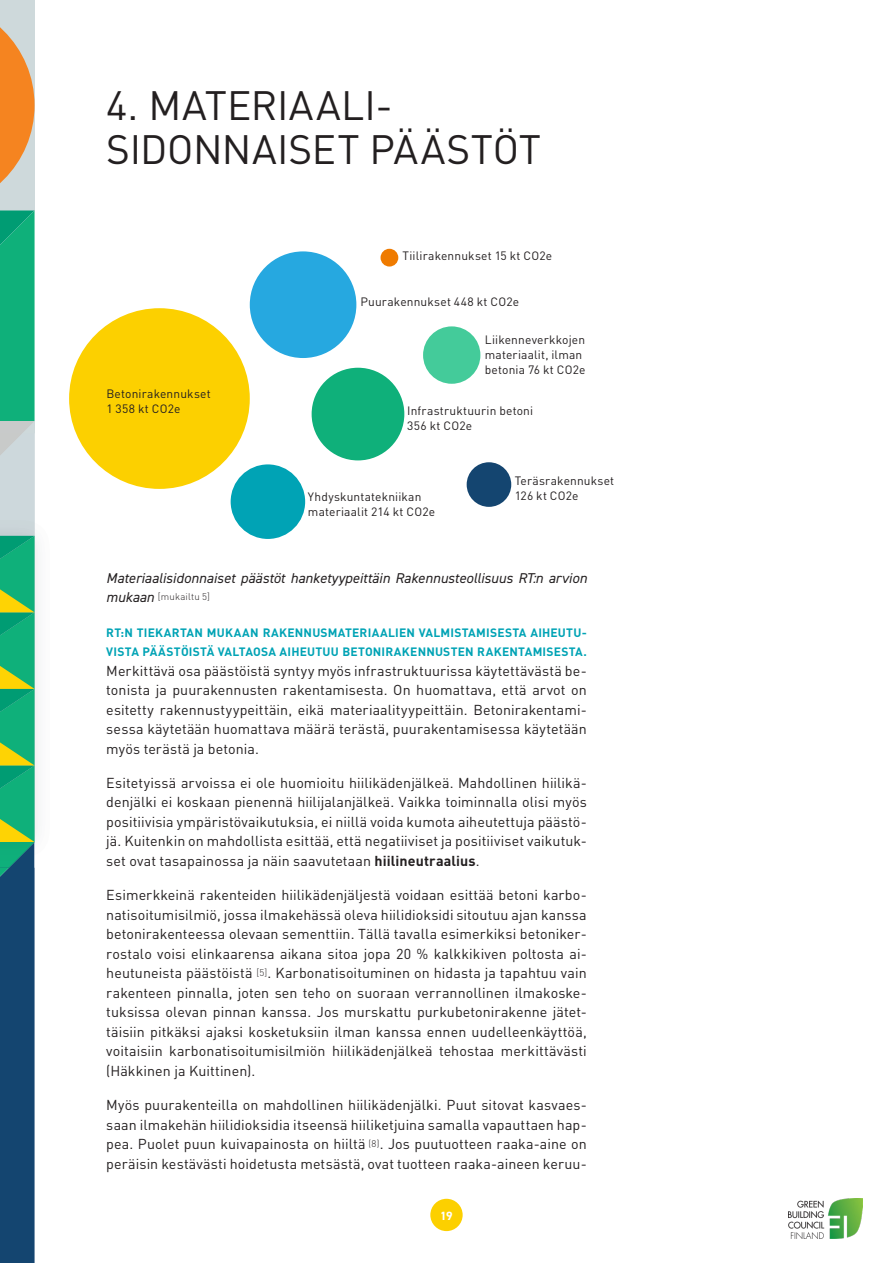
<style>
.page{position:relative;width:893px;height:1263px;background:#fff}
.page>*{position:absolute;margin:0;border:0;box-sizing:border-box;transform-origin:0 0}
.Otsikko{font:40.5px/43.5px "DIN";letter-spacing:-.005em;color:#231f20}
.LEIPIS{font:14.25px/19.5px "DIN";letter-spacing:.005em;color:#231f20;text-align:justify}
.LEIPIS-2{font:italic 14.25px "DIN2014";letter-spacing:.005em;color:#231f20}
.LEIPIS-3{font:12px "DIN";letter-spacing:.015em;color:#231f20}
.LEIPIS-4{font:700 12px/19.5px "DIN";letter-spacing:.02em;color:#00a3b5}
.t1{font:700 12px "DIN2014";color:#fff}
.LEIPIS-5{font:300 9.6px "DIN";letter-spacing:.02em;color:#231f20}
.s1{font-family:"DIN2014";font-weight:400;font-style:italic;font-size:14.25px}
.s2{font-weight:700}
</style>
<div class="page">
<div style="left:430px;top:1199px;width:33px;height:32px;background:#fcd000;border-radius:50%"></div>
<svg style="left:0;top:0;width:35px;height:1263px;background:#4f927c"></svg>
<img style="left:788px;top:1198px;width:74px;height:40px">
<div style="left:69px;top:308px;width:181px;height:181px;background:#fcd000;border-radius:50%"></div>
<div style="left:250px;top:251px;width:106px;height:107px;background:#26a8e0;border-radius:50%"></div>
<div style="left:231px;top:464px;width:74px;height:75px;background:#00a3b5;border-radius:50%"></div>
<div style="left:312px;top:368px;width:92px;height:92px;background:#0fb07a;border-radius:50%"></div>
<div style="left:467px;top:462px;width:44px;height:45px;background:#144570;border-radius:50%"></div>
<div style="left:423px;top:326px;width:57px;height:58px;background:#44cb9a;border-radius:50%"></div>
<div style="left:381px;top:249px;width:17px;height:18px;background:#ef7b00;border-radius:50%"></div>
<p class="Otsikko" style="left:106px;top:83px;width:436px">4. MATERIAALI-<br>SIDONNAISET PÄÄSTÖT</p>
<p class="LEIPIS-3" style="left:403px;top:248px;width:151px">Tiilirakennukset 15 kt CO2e</p>
<p class="LEIPIS-3" style="left:360px;top:294px;width:160px">Puurakennukset 448 kt CO2e</p>
<p class="LEIPIS-3" style="left:106px;top:386px;width:106px">Betonirakennukset</p>
<p class="LEIPIS-3" style="left:106px;top:401px;width:76px">1 358 kt CO2e</p>
<p class="LEIPIS-3" style="left:485px;top:333px;width:102px">Liikenneverkkojen</p>
<p class="LEIPIS-3" style="left:485px;top:348px;width:99px">materiaalit, ilman</p>
<p class="LEIPIS-3" style="left:485px;top:363px;width:102px">betonia 76 kt CO2e</p>
<p class="LEIPIS-3" style="left:407px;top:403px;width:127px">Infrastruktuurin betoni</p>
<p class="LEIPIS-3" style="left:407px;top:418px;width:66px">356 kt CO2e</p>
<p class="LEIPIS-3" style="left:308px;top:489px;width:115px">Yhdyskuntatekniikan</p>
<p class="LEIPIS-3" style="left:308px;top:504px;width:129px">materiaalit 214 kt CO2e</p>
<p class="LEIPIS-3" style="left:515px;top:473px;width:101px">Teräsrakennukset</p>
<p class="LEIPIS-3" style="left:515px;top:488px;width:65px">126 kt CO2e</p>
<p class="LEIPIS-2" style="left:106px;top:569px;width:482px">Materiaalisidonnaiset päästöt hanketyypeittäin Rakennusteollisuus RT:n arvion</p>
<p class="LEIPIS-5" style="left:106px;top:590px;width:105px"><span class="s1">mukaan</span> [mukailtu 5]</p>
<p class="LEIPIS-4" style="left:106px;top:622px;width:482px">RT:N TIEKARTAN MUKAAN RAKENNUSMATERIAALIEN VALMISTAMISESTA AIHEUTU-<br>VISTA PÄÄSTÖISTÄ VALTAOSA AIHEUTUU BETONIRAKENNUSTEN RAKENTAMISESTA.</p>
<p class="LEIPIS" style="left:106px;top:660px;width:482px">Merkittävä osa päästöistä syntyy myös infrastruktuurissa käytettävästä be&shy;tonista ja puurakennusten rakentamisesta. On huomattava, että arvot on esitetty rakennustyypeittäin, eikä materiaalityypeittäin. Betonirakentami&shy;sessa käytetään huomattava määrä terästä, puurakentamisessa käytetään myös terästä ja betonia.</p>
<p class="LEIPIS" style="left:106px;top:773px;width:482px">Esitetyissä arvoissa ei ole huomioitu hiilikädenjälkeä. Mahdollinen hiilikä&shy;denjälki ei koskaan pienennä hiilijalanjälkeä. Vaikka toiminnalla olisi myös positiivisia ympäristövaikutuksia, ei niillä voida kumota aiheutettuja päästö&shy;jä. Kuitenkin on mahdollista esittää, että negatiiviset ja positiiviset vaikutuk&shy;set ovat tasapainossa ja näin saavutetaan <span class="s2">hiilineutraalius</span>.</p>
<p class="LEIPIS" style="left:106px;top:885px;width:482px">Esimerkkeinä rakenteiden hiilikädenjäljestä voidaan esittää betoni karbo&shy;natisoitumisilmiö, jossa ilmakehässä oleva hiilidioksidi sitoutuu ajan kanssa betonirakenteessa olevaan sementtiin. Tällä tavalla esimerkiksi betoniker&shy;rostalo voisi elinkaarensa aikana sitoa jopa 20 % kalkkikiven poltosta ai&shy;heutuneista päästöistä <sup>[5]</sup>. Karbonatisoituminen on hidasta ja tapahtuu vain rakenteen pinnalla, joten sen teho on suoraan verrannollinen ilmakoske&shy;tuksissa olevan pinnan kanssa. Jos murskattu purkubetonirakenne jätet&shy;täisiin pitkäksi ajaksi kosketuksiin ilman kanssa ennen uudelleenkäyttöä, voitaisiin karbonatisoitumisilmiön hiilikädenjälkeä tehostaa merkittävästi (Häkkinen ja Kuittinen).</p>
<p class="LEIPIS" style="left:106px;top:1095px;width:482px">Myös puurakenteilla on mahdollinen hiilikädenjälki. Puut sitovat kasvaes&shy;saan ilmakehän hiilidioksidia itseensä hiiliketjuina samalla vapauttaen hap&shy;pea. Puolet puun kuivapainosta on hiiltä <sup>(8)</sup>. Jos puutuotteen raaka-aine on peräisin kestävästi hoidetusta metsästä, ovat tuotteen raaka-aineen keruu-</p>
<p class="t1" style="left:440px;top:1208px;width:14px">19</p>
</div>
